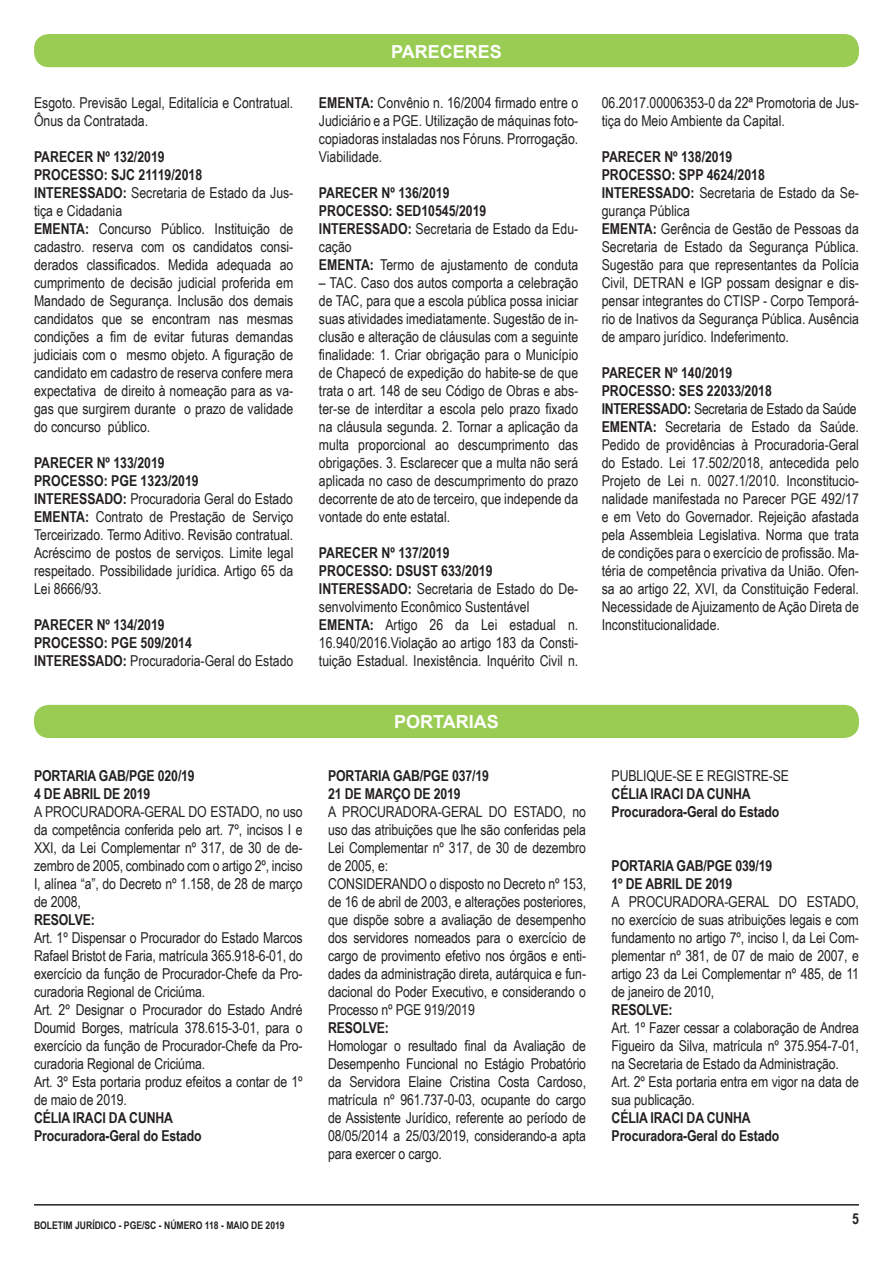
<style>
.page{position:relative;width:893px;height:1263px;background:#fff}
.page>*{position:absolute;margin:0;border:0;box-sizing:border-box;transform-origin:0 0}
.t1{font:700 18px "Arial";color:#fff}
.t2{font:15px/18px "Arial Narrow";color:#231f20;text-align:justify}
.t3{font:700 15px "Arial Narrow";letter-spacing:-.01em;color:#231f20}
.t4{font:15px "Arial Narrow";letter-spacing:-.02em;color:#231f20}
.t5{font:700 10.5px "Arial Narrow";color:#231f20}
.s1{font-weight:700}
</style>
<div class="page">
<hr style="left:34px;top:1204px;width:825px;height:1px;background:#231f20">
<div style="left:34px;top:34px;width:825px;height:33px;background:#9acc53;border-radius:15px"></div>
<div style="left:34px;top:705px;width:825px;height:33px;background:#9acc53;border-radius:15px"></div>
<p class="t2" style="left:34px;top:93px;width:261px">Esgoto. Previsão Legal, Editalícia e Contratual.<br>Ônus da Contratada.</p>
<p class="t3" style="left:34px;top:145px;width:132px">PARECER Nº 132/2019</p>
<p class="t3" style="left:34px;top:163px;width:170px">PROCESSO: SJC 21119/2018</p>
<p class="t2" style="left:34px;top:183px;width:261px"><span class="s1">INTERESSADO:</span> Secretaria de Estado da Jus&shy;tiça e Cidadania</p>
<p class="t2" style="left:34px;top:219px;width:261px"><span class="s1">EMENTA:</span> Concurso Público. Instituição de cadastro. reserva com os candidatos consi&shy;derados classificados. Medida adequada ao cumprimento de decisão judicial proferida em Mandado de Segurança. Inclusão dos demais candidatos que se encontram nas mesmas condições a fim de evitar futuras demandas judiciais com o mesmo objeto. A figuração de candidato em cadastro de reserva confere mera expectativa de direito à nomeação para as va&shy;gas que surgirem durante o prazo de validade do concurso público.</p>
<p class="t3" style="left:34px;top:451px;width:132px">PARECER Nº 133/2019</p>
<p class="t3" style="left:34px;top:469px;width:166px">PROCESSO: PGE 1323/2019</p>
<p class="t2" style="left:34px;top:489px;width:261px"><span class="s1">INTERESSADO:</span> Procuradoria Geral do Estado</p>
<p class="t2" style="left:34px;top:507px;width:261px"><span class="s1">EMENTA:</span> Contrato de Prestação de Serviço Terceirizado. Termo Aditivo. Revisão contratual.<br>Acréscimo de postos de serviços. Limite legal respeitado. Possibilidade jurídica. Artigo 65 da Lei 8666/93.</p>
<p class="t3" style="left:34px;top:613px;width:132px">PARECER Nº 134/2019</p>
<p class="t3" style="left:34px;top:631px;width:159px">PROCESSO: PGE 509/2014</p>
<p class="t2" style="left:34px;top:651px;width:261px"><span class="s1">INTERESSADO:</span> Procuradoria-Geral do Estado</p>
<p class="t1" style="left:391px;top:39px;width:112px">PARECERES</p>
<p class="t2" style="left:319px;top:93px;width:261px"><span class="s1">EMENTA:</span> Convênio n. 16/2004 firmado entre o Judiciário e a PGE. Utilização de máquinas foto&shy;copiadoras instaladas nos Fóruns. Prorrogação.<br>Viabilidade.</p>
<p class="t3" style="left:319px;top:181px;width:132px">PARECER Nº 136/2019</p>
<p class="t3" style="left:319px;top:199px;width:169px">PROCESSO: SED10545/2019</p>
<p class="t2" style="left:319px;top:219px;width:261px"><span class="s1">INTERESSADO:</span> Secretaria de Estado da Edu&shy;cação</p>
<p class="t2" style="left:319px;top:255px;width:261px"><span class="s1">EMENTA:</span> Termo de ajustamento de conduta</p>
<p class="t2" style="left:319px;top:273px;width:261px">– TAC. Caso dos autos comporta a celebração de TAC, para que a escola pública possa iniciar suas atividades imediatamente. Sugestão de in&shy;clusão e alteração de cláusulas com a seguinte finalidade: 1. Criar obrigação para o Município de Chapecó de expedição do habite-se de que trata o art. 148 de seu Código de Obras e abs&shy;ter-se de interditar a escola pelo prazo fixado na cláusula segunda. 2. Tornar a aplicação da multa proporcional ao descumprimento das obrigações. 3. Esclarecer que a multa não será aplicada no caso de descumprimento do prazo decorrente de ato de terceiro, que independe da vontade do ente estatal.</p>
<p class="t3" style="left:319px;top:541px;width:132px">PARECER Nº 137/2019</p>
<p class="t3" style="left:319px;top:559px;width:175px">PROCESSO: DSUST 633/2019</p>
<p class="t2" style="left:319px;top:579px;width:261px"><span class="s1">INTERESSADO:</span> Secretaria de Estado do De&shy;senvolvimento Econômico Sustentável</p>
<p class="t2" style="left:319px;top:615px;width:261px"><span class="s1">EMENTA:</span> Artigo 26 da Lei estadual n.<br>16.940/2016.Violação ao artigo 183 da Consti&shy;tuição Estadual. Inexistência. Inquérito Civil n.</p>
<p class="t2" style="left:602px;top:93px;width:259px">06.2017.00006353-0 da 22ª Promotoria de Jus&shy;tiça do Meio Ambiente da Capital.</p>
<p class="t3" style="left:602px;top:145px;width:132px">PARECER Nº 138/2019</p>
<p class="t3" style="left:602px;top:163px;width:165px">PROCESSO: SPP 4624/2018</p>
<p class="t2" style="left:602px;top:183px;width:259px"><span class="s1">INTERESSADO:</span> Secretaria de Estado da Se&shy;gurança Pública</p>
<p class="t2" style="left:602px;top:219px;width:259px"><span class="s1">EMENTA:</span> Gerência de Gestão de Pessoas da Secretaria de Estado da Segurança Pública.<br>Sugestão para que representantes da Polícia Civil, DETRAN e IGP possam designar e dis&shy;pensar integrantes do CTISP - Corpo Temporá&shy;rio de Inativos da Segurança Pública. Ausência de amparo jurídico. Indeferimento.</p>
<p class="t3" style="left:602px;top:361px;width:132px">PARECER Nº 140/2019</p>
<p class="t3" style="left:602px;top:379px;width:172px">PROCESSO: SES 22033/2018</p>
<p class="t4" style="left:602px;top:397px;width:256px"><span class="s1">INTERESSADO:</span> Secretaria de Estado da Saúde</p>
<p class="t2" style="left:602px;top:417px;width:259px"><span class="s1">EMENTA:</span> Secretaria de Estado da Saúde.<br>Pedido de providências à Procuradoria-Geral do Estado. Lei 17.502/2018, antecedida pelo Projeto de Lei n. 0027.1/2010. Inconstitucio&shy;nalidade manifestada no Parecer PGE 492/17 e em Veto do Governador. Rejeição afastada pela Assembleia Legislativa. Norma que trata de condições para o exercício de profissão. Ma&shy;téria de competência privativa da União. Ofen&shy;sa ao artigo 22, XVI, da Constituição Federal.<br>Necessidade de Ajuizamento de Ação Direta de Inconstitucionalidade.</p>
<p class="t3" style="left:34px;top:764px;width:162px">PORTARIA GAB/PGE 020/19</p>
<p class="t3" style="left:34px;top:782px;width:118px">4 DE ABRIL DE 2019</p>
<p class="t2" style="left:34px;top:802px;width:270px">A PROCURADORA-GERAL DO ESTADO, no uso da competência conferida pelo art. 7º, incisos I e XXI, da Lei Complementar nº 317, de 30 de de&shy;zembro de 2005, combinado com o artigo 2º, inciso I, alínea “a”, do Decreto nº 1.158, de 28 de março de 2008,</p>
<p class="t3" style="left:34px;top:908px;width:62px">RESOLVE:</p>
<p class="t2" style="left:34px;top:928px;width:270px">Art. 1º Dispensar o Procurador do Estado Marcos Rafael Bristot de Faria, matrícula 365.918-6-01, do exercício da função de Procurador-Chefe da Pro&shy;curadoria Regional de Criciúma.</p>
<p class="t2" style="left:34px;top:1000px;width:270px">Art. 2º Designar o Procurador do Estado André Doumid Borges, matrícula 378.615-3-01, para o exercício da função de Procurador-Chefe da Pro&shy;curadoria Regional de Criciúma.</p>
<p class="t2" style="left:34px;top:1072px;width:270px">Art. 3º Esta portaria produz efeitos a contar de 1º de maio de 2019.</p>
<p class="t3" style="left:34px;top:1106px;width:141px">CÉLIA IRACI DA CUNHA</p>
<p class="t3" style="left:34px;top:1124px;width:169px">Procuradora-Geral do Estado</p>
<p class="t1" style="left:394px;top:710px;width:106px">PORTARIAS</p>
<p class="t3" style="left:328px;top:764px;width:162px">PORTARIA GAB/PGE 037/19</p>
<p class="t3" style="left:328px;top:782px;width:134px">21 DE MARÇO DE 2019</p>
<p class="t2" style="left:328px;top:802px;width:260px">A PROCURADORA-GERAL DO ESTADO, no uso das atribuições que lhe são conferidas pela Lei Complementar nº 317, de 30 de dezembro de 2005, e:</p>
<p class="t2" style="left:328px;top:874px;width:259px">CONSIDERANDO o disposto no Decreto nº 153, de 16 de abril de 2003, e alterações posteriores, que dispõe sobre a avaliação de desempenho dos servidores nomeados para o exercício de cargo de provimento efetivo nos órgãos e enti&shy;dades da administração direta, autárquica e fun&shy;dacional do Poder Executivo, e considerando o Processo nº PGE 919/2019</p>
<p class="t3" style="left:328px;top:1016px;width:62px">RESOLVE:</p>
<p class="t2" style="left:328px;top:1036px;width:259px">Homologar o resultado final da Avaliação de Desempenho Funcional no Estágio Probatório da Servidora Elaine Cristina Costa Cardoso, matrícula nº 961.737-0-03, ocupante do cargo de Assistente Jurídico, referente ao período de 08/05/2014 a 25/03/2019, considerando-a apta para exercer o cargo.</p>
<p class="t2" style="left:612px;top:766px;width:179px">PUBLIQUE-SE E REGISTRE-SE</p>
<p class="t3" style="left:612px;top:782px;width:141px">CÉLIA IRACI DA CUNHA</p>
<p class="t3" style="left:612px;top:800px;width:169px">Procuradora-Geral do Estado</p>
<p class="t3" style="left:612px;top:854px;width:162px">PORTARIA GAB/PGE 039/19</p>
<p class="t3" style="left:612px;top:872px;width:122px">1º DE ABRIL DE 2019</p>
<p class="t2" style="left:612px;top:892px;width:249px">A PROCURADORA-GERAL DO ESTADO, no exercício de suas atribuições legais e com fundamento no artigo 7º, inciso I, da Lei Com&shy;plementar nº 381, de 07 de maio de 2007, e artigo 23 da Lei Complementar nº 485, de 11 de janeiro de 2010,</p>
<p class="t3" style="left:612px;top:998px;width:62px">RESOLVE:</p>
<p class="t2" style="left:612px;top:1018px;width:249px">Art. 1º Fazer cessar a colaboração de Andrea Figueiro da Silva, matrícula nº 375.954-7-01, na Secretaria de Estado da Administração.</p>
<p class="t2" style="left:612px;top:1072px;width:249px">Art. 2º Esta portaria entra em vigor na data de sua publicação.</p>
<p class="t3" style="left:612px;top:1106px;width:141px">CÉLIA IRACI DA CUNHA</p>
<p class="t3" style="left:612px;top:1124px;width:169px">Procuradora-Geral do Estado</p>
<p class="t5" style="left:34px;top:1217px;width:252px">BOLETIM JURÍDICO - PGE/SC - NÚMERO 118 - MAIO DE 2019</p>
<p class="t3" style="left:852px;top:1208px;width:8px">5</p>
</div>
